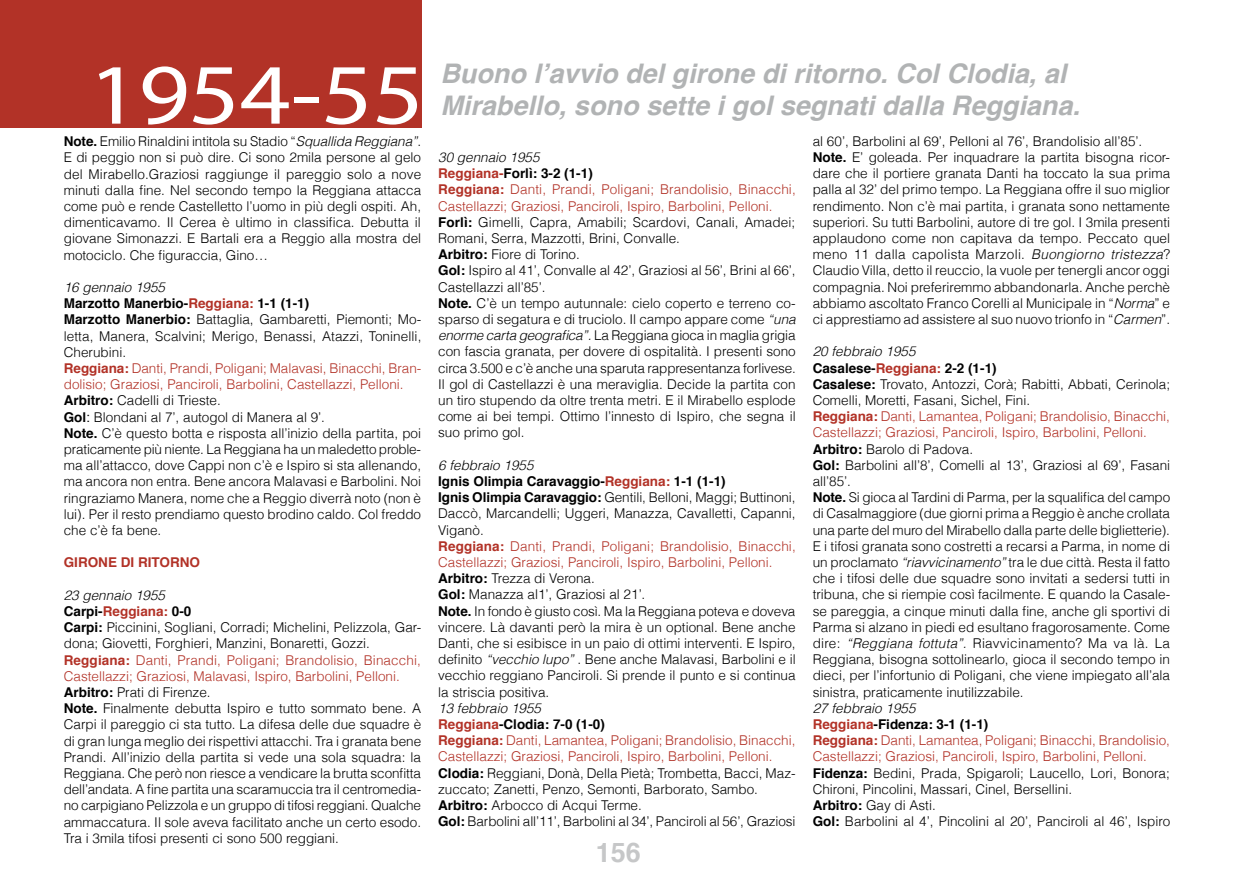
<style>
.page{position:relative;width:1234px;height:893px;background:#fff}
.page>*{position:absolute;margin:0;border:0;box-sizing:border-box;transform-origin:0 0}
.t1{font:86.55px "Myriad Pro";letter-spacing:-.005em;color:#fff;scale:1.15 1}
.t2{font:italic 700 27px/32.4px "Helvetica";color:#b1b3b4}
.t3{font:700 27px "Helvetica";color:#c6c7c8}
.t4{font:300 13.5px/16.2px "Helvetica";color:#000}
.t5{font:700 13.5px "Helvetica";color:#b23227}
.s1{font-style:italic}
.s2{font-weight:700}
.s3{font-weight:700;color:#b23227}
.s4{color:#b23227}
.s5{font-weight:400}
</style>
<div class="page">
<div style="left:0;top:0;width:421px;height:127px;background:#b23227"></div>
<h1 class="t1" style="left:88px;top:41px;width:293px">1954-55</h1>
<p class="t4" style="left:64px;top:149px;width:359px;text-align:justify">E di peggio non si può dire. Ci sono 2mila persone al gelo del Mirabello.Graziosi raggiunge il pareggio solo a nove minuti dalla fine. Nel secondo tempo la Reggiana attacca come può e rende Castelletto l’uomo in più degli ospiti. Ah, dimenticavamo. Il Cerea è ultimo in classifica. Debutta il giovane Simonazzi. E Bartali era a Reggio alla mostra del motociclo. Che figuraccia, Gino…</p>
<p class="t4" style="left:64px;top:278px;width:359px"><span class="s1">16 gennaio 1955<br></span><span class="s2">Marzotto Manerbio-</span><span class="s3">Reggiana:</span> <span class="s2">1-1 (1-1)<br>Marzotto Manerbio:</span> Battaglia, Gambaretti, Piemonti; Mo&shy;letta, Manera, Scalvini; Merigo, Benassi, Atazzi, Toninelli, Cherubini.<br><span class="s3">Reggiana:</span> <span class="s4">Danti, Prandi, Poligani; Malavasi, Binacchi, Bran&shy;dolisio; Graziosi, Panciroli, Barbolini, Castellazzi, Pelloni.<br></span><span class="s2">Arbitro:</span> Cadelli di Trieste.<br><span class="s2">Gol</span><span class="s5">:</span> Blondani al 7’, autogol di Manera al 9’.<br><span class="s2">Note.</span> C’è questo botta e risposta all’inizio della partita, poi praticamente più niente. La Reggiana ha un maledetto proble&shy;ma all’attacco, dove Cappi non c’è e Ispiro si sta allenando, ma ancora non entra. Bene ancora Malavasi e Barbolini. Noi ringraziamo Manera, nome che a Reggio diverrà noto (non è lui). Per il resto prendiamo questo brodino caldo. Col freddo che c’è fa bene.</p>
<p class="t5" style="left:64px;top:552px;width:138px">Girone di ritorno</p>
<p class="t4" style="left:64px;top:586px;width:359px"><span class="s1">23 gennaio 1955<br></span><span class="s2">Carpi-</span><span class="s3">Reggiana:</span> <span class="s2">0-0<br>Carpi:</span> Piccinini, Sogliani, Corradi; Michelini, Pelizzola, Gar&shy;dona; Giovetti, Forghieri, Manzini, Bonaretti, Gozzi.<br><span class="s3">Reggiana:</span> <span class="s4">Danti, Prandi, Poligani; Brandolisio, Binacchi, Castellazzi; Graziosi, Malavasi, Ispiro, Barbolini, Pelloni.<br></span><span class="s2">Arbitro:</span> Prati di Firenze.<br><span class="s2">Note.</span> Finalmente debutta Ispiro e tutto sommato bene. A Carpi il pareggio ci sta tutto. La difesa delle due squadre è di gran lunga meglio dei rispettivi attacchi. Tra i granata bene Prandi. All’inizio della partita si vede una sola squadra: la Reggiana. Che però non riesce a vendicare la brutta sconfitta dell’andata. A fine partita una scaramuccia tra il centromedia&shy;no carpigiano Pelizzola e un gruppo di tifosi reggiani. Qualche ammaccatura. Il sole aveva facilitato anche un certo esodo.<br>Tra i 3mila tifosi presenti ci sono 500 reggiani.</p>
<p class="t4" style="left:64px;top:133px;width:359px"><span class="s2">Note.</span> Emilio Rinaldini intitola su Stadio “<span class="s1">Squallida Reggiana”</span>.</p>
<h2 class="t2" style="left:440px;top:57px;width:641px">Buono lʼavvio del girone di ritorno. Col Clodia, al<br>Mirabello, sono sette i gol segnati dalla Reggiana.</h2>
<p class="t4" style="left:438px;top:148px;width:359px"><span class="s1">30 gennaio 1955<br></span><span class="s3">Reggiana-</span><span class="s2">Forlì: 3-2 (1-1)<br></span><span class="s3">Reggiana:</span> <span class="s4">Danti, Prandi, Poligani; Brandolisio, Binacchi, Castellazzi; Graziosi, Panciroli, Ispiro, Barbolini, Pelloni.<br></span><span class="s2">Forlì:</span> Gimelli, Capra, Amabili; Scardovi, Canali, Amadei; Romani, Serra, Mazzotti, Brini, Convalle.<br><span class="s2">Arbitro:</span> Fiore di Torino.<br><span class="s2">Gol:</span> Ispiro al 41’, Convalle al 42’, Graziosi al 56’, Brini al 66’, Castellazzi all’85’.<br><span class="s2">Note.</span> C’è un tempo autunnale: cielo coperto e terreno co&shy;sparso di segatura e di truciolo. Il campo appare come <span class="s1">“una enorme carta geografica”.</span> La Reggiana gioca in maglia grigia con fascia granata, per dovere di ospitalità. I presenti sono circa 3.500 e c’è anche una sparuta rappresentanza forlivese.<br>Il gol di Castellazzi è una meraviglia. Decide la partita con un tiro stupendo da oltre trenta metri. E il Mirabello esplode come ai bei tempi. Ottimo l’innesto di Ispiro, che segna il suo primo gol.</p>
<p class="t4" style="left:438px;top:456px;width:359px"><span class="s1">6 febbraio 1955<br></span><span class="s2">Ignis Olimpia Caravaggio-</span><span class="s3">Reggiana:</span> <span class="s2">1-1 (1-1)<br>Ignis Olimpia Caravaggio:</span> Gentili, Belloni, Maggi; Buttinoni, Daccò, Marcandelli; Uggeri, Manazza, Cavalletti, Capanni, Viganò.<br><span class="s3">Reggiana:</span> <span class="s4">Danti, Prandi, Poligani; Brandolisio, Binacchi, Castellazzi; Graziosi, Panciroli, Ispiro, Barbolini, Pelloni.<br></span><span class="s2">Arbitro:</span> Trezza di Verona.<br><span class="s2">Gol:</span> Manazza al1’, Graziosi al 21’.<br><span class="s2">Note.</span> In fondo è giusto così. Ma la Reggiana poteva e doveva vincere. Là davanti però la mira è un optional. Bene anche Danti, che si esibisce in un paio di ottimi interventi. E Ispiro, definito <span class="s1">“vecchio lupo”</span> . Bene anche Malavasi, Barbolini e il vecchio reggiano Panciroli. Si prende il punto e si continua la striscia positiva.</p>
<p class="t4" style="left:438px;top:699px;width:359px"><span class="s1">13 febbraio 1955<br></span><span class="s3">Reggiana</span><span class="s2">-Clodia: 7-0 (1-0)<br></span><span class="s3">Reggiana:</span> <span class="s4">Danti, Lamantea, Poligani; Brandolisio, Binacchi, Castellazzi; Graziosi, Panciroli, Ispiro, Barbolini, Pelloni.<br></span><span class="s2">Clodia:</span> Reggiani, Donà, Della Pietà; Trombetta, Bacci, Maz&shy;zuccato; Zanetti, Penzo, Semonti, Barborato, Sambo.<br><span class="s2">Arbitro:</span> Arbocco di Acqui Terme.<br><span class="s2">Gol:</span> Barbolini all’11’, Barbolini al 34’, Panciroli al 56’, Graziosi</p>
<h2 class="t3" style="left:595px;top:831px;width:47px">156</h2>
<p class="t4" style="left:812px;top:132px;width:359px">al 60’, Barbolini al 69’, Pelloni al 76’, Brandolisio all’85’.<br><span class="s2">Note.</span> E’ goleada. Per inquadrare la partita bisogna ricor&shy;dare che il portiere granata Danti ha toccato la sua prima palla al 32’ del primo tempo. La Reggiana offre il suo miglior rendimento. Non c’è mai partita, i granata sono nettamente superiori. Su tutti Barbolini, autore di tre gol. I 3mila presenti applaudono come non capitava da tempo. Peccato quel meno 11 dalla capolista Marzoli. <span class="s1">Buongiorno tristezza</span>?<br>Claudio Villa, detto il reuccio, la vuole per tenergli ancor oggi compagnia. Noi preferiremmo abbandonarla. Anche perchè abbiamo ascoltato Franco Corelli al Municipale in “<span class="s1">Norma</span>” e ci apprestiamo ad assistere al suo nuovo trionfo in “<span class="s1">Carmen</span>”.</p>
<p class="t4" style="left:812px;top:343px;width:359px"><span class="s1">20 febbraio 1955<br></span><span class="s2">Casalese-</span><span class="s3">Reggiana:</span> <span class="s2">2-2 (1-1)<br>Casalese:</span> Trovato, Antozzi, Corà; Rabitti, Abbati, Cerinola; Comelli, Moretti, Fasani, Sichel, Fini.<br><span class="s3">Reggiana:</span> <span class="s4">Danti, Lamantea, Poligani; Brandolisio, Binacchi, Castellazzi; Graziosi, Panciroli, Ispiro, Barbolini, Pelloni.<br></span><span class="s2">Arbitro:</span> Barolo di Padova.<br><span class="s2">Gol:</span> Barbolini all’8’, Comelli al 13’, Graziosi al 69’, Fasani all’85’.<br><span class="s2">Note.</span> Si gioca al Tardini di Parma, per la squalifica del campo di Casalmaggiore (due giorni prima a Reggio è anche crollata una parte del muro del Mirabello dalla parte delle biglietterie).<br>E i tifosi granata sono costretti a recarsi a Parma, in nome di un proclamato <span class="s1">“riavvicinamento”</span> tra le due città. Resta il fatto che i tifosi delle due squadre sono invitati a sedersi tutti in tribuna, che si riempie così facilmente. E quando la Casale&shy;se pareggia, a cinque minuti dalla fine, anche gli sportivi di Parma si alzano in piedi ed esultano fragorosamente. Come dire: <span class="s1">“Reggiana fottuta”.</span> Riavvicinamento? Ma va là. La Reggiana, bisogna sottolinearlo, gioca il secondo tempo in dieci, per l’infortunio di Poligani, che viene impiegato all’ala sinistra, praticamente inutilizzabile.</p>
<p class="t4" style="left:812px;top:699px;width:359px"><span class="s1">27 febbraio 1955<br></span><span class="s3">Reggiana</span><span class="s2">-Fidenza: 3-1 (1-1)<br></span><span class="s3">Reggiana:</span> <span class="s4">Danti, Lamantea, Poligani; Binacchi, Brandolisio, Castellazzi; Graziosi, Panciroli, Ispiro, Barbolini, Pelloni.<br></span><span class="s2">Fidenza:</span> Bedini, Prada, Spigaroli; Laucello, Lori, Bonora; Chironi, Pincolini, Massari, Cinel, Bersellini.<br><span class="s2">Arbitro:</span> Gay di Asti.<br><span class="s2">Gol:</span> Barbolini al 4’, Pincolini al 20’, Panciroli al 46’, Ispiro</p>
</div>
